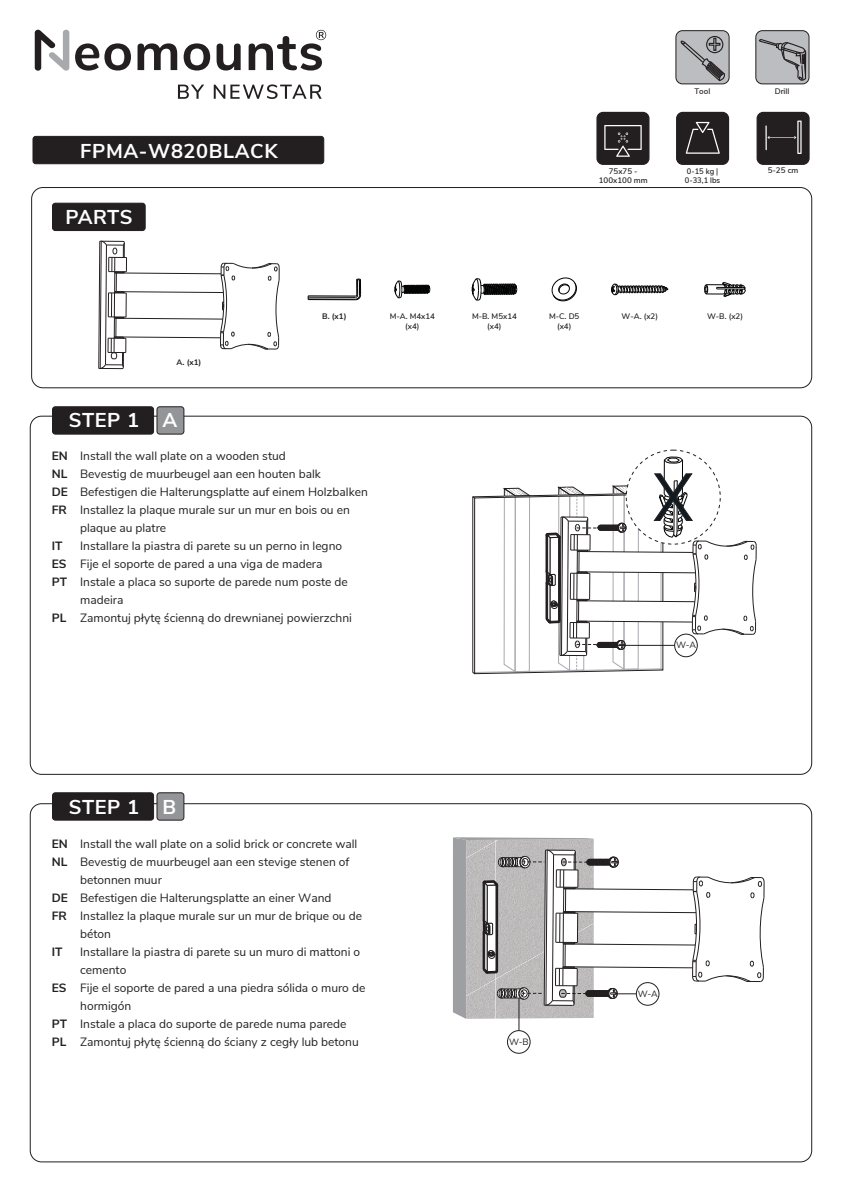
<style>
.page{position:relative;width:842px;height:1191px;background:#fff}
.page>*{position:absolute;margin:0;border:0;box-sizing:border-box;transform-origin:0 0}
.t1{font:65.6px "Avant Garde IT Cby BT";color:#101a21}
.t2{font:700 20px "Nunito Sans";letter-spacing:.03em;color:#fff}
.t3{font:12px/18px "Nunito Sans";color:#231f20}
.t4{font:700 12px/18px "Nunito Sans";color:#231f20}
.t5{font:9.2px "Nunito Sans";color:#231f20}
.t6{font:600 8px/9.6px "Nunito Sans";color:#231f20;text-align:center}
.t7{font:600 8px/9.6px "Nunito Sans";color:#231f20;scale:.95 1}
.t8{font:700 8px "Nunito Sans";color:#231f20}
</style>
<div class="page">
<div style="left:33px;top:136px;width:291px;height:28px;background:#231f20;border-radius:3px"></div>
<div style="left:32px;top:136px;width:292px;height:28px;border:1px solid #231f20;border-radius:3px"></div>
<div style="left:31px;top:187px;width:781px;height:201px;border:1px solid #231f20;border-radius:11px"></div>
<svg style="left:35px;top:30px;width:34px;height:41px"></svg>
<svg style="left:138px;top:43px;width:39px;height:27px"></svg>
<svg style="left:184px;top:43px;width:26px;height:27px"></svg>
<svg style="left:249px;top:30px;width:77px;height:40px"></svg>
<svg style="left:217px;top:44px;width:24px;height:26px"></svg>
<svg style="left:75px;top:43px;width:56px;height:28px"></svg>
<svg style="left:178px;top:84px;width:144px;height:15px"></svg>
<div style="left:53px;top:203px;width:92px;height:27px;background:#231f20;border-radius:3px"></div>
<div style="left:52px;top:203px;width:94px;height:28px;border:1px solid #231f20;border-radius:3px"></div>
<div style="left:676px;top:31px;width:53px;height:53px;background:#bcbdc0;border-radius:7px"></div>
<div style="left:676px;top:30px;width:53px;height:54px;border:1px solid #231f20;border-radius:7px"></div>
<div style="left:706px;top:36px;width:17px;height:17px;border:1px solid #231f20;border-radius:50%"></div>
<svg style="left:680px;top:37px;width:45px;height:46px"></svg>
<svg style="left:596px;top:112px;width:53px;height:53px;background:#373434"></svg>
<svg style="left:676px;top:112px;width:53px;height:53px;background:#322e2f"></svg>
<svg style="left:756px;top:30px;width:54px;height:135px"></svg>
<hr style="left:765px;top:125px;width:2px;height:25px;background:#fff">
<svg style="left:551px;top:277px;width:26px;height:24px"></svg>
<svg style="left:471px;top:278px;width:46px;height:23px"></svg>
<svg style="left:394px;top:280px;width:36px;height:19px"></svg>
<svg style="left:704px;top:281px;width:42px;height:16px"></svg>
<svg style="left:611px;top:283px;width:57px;height:12px"></svg>
<hr style="left:308px;top:295px;width:47px;height:1px;background:#010202">
<hr style="left:308px;top:297px;width:47px;height:1px;background:#010202">
<hr style="left:308px;top:299px;width:48px;height:1px;background:#010202">
<svg style="left:355px;top:279px;width:6px;height:21px"></svg>
<div style="left:53px;top:407px;width:101px;height:27px;background:#231f20;border-radius:3px"></div>
<div style="left:52px;top:406px;width:102px;height:28px;border:1px solid #231f20;border-radius:3px"></div>
<div style="left:157px;top:407px;width:27px;height:27px;background:#939598;border-radius:3px"></div>
<div style="left:156px;top:406px;width:28px;height:28px;border:1px solid #231f20;border-radius:3px"></div>
<div style="left:53px;top:792px;width:101px;height:28px;background:#231f20;border-radius:3px"></div>
<div style="left:52px;top:792px;width:102px;height:28px;border:1px solid #231f20;border-radius:3px"></div>
<div style="left:157px;top:792px;width:27px;height:28px;background:#939598;border-radius:3px"></div>
<div style="left:156px;top:792px;width:28px;height:28px;border:1px solid #231f20;border-radius:3px"></div>
<svg style="left:98px;top:240px;width:182px;height:129px"></svg>
<svg style="left:663px;top:456px;width:20px;height:8px"></svg>
<hr style="left:682px;top:460px;width:1px;height:34px;background:#010202">
<hr style="left:664px;top:460px;width:1px;height:34px;background:#010202">
<svg style="left:472px;top:473px;width:285px;height:201px"></svg>
<div style="left:675px;top:634px;width:22px;height:23px;background:#fff;border-radius:50%"></div>
<div style="left:674px;top:634px;width:24px;height:23px;border:1px solid #231f20;border-radius:50%"></div>
<div style="left:507px;top:1030px;width:23px;height:23px;border:1px solid #231f20;border-radius:50%"></div>
<hr style="left:519px;top:994px;width:1px;height:36px;background:#231f20">
<svg style="left:453px;top:837px;width:312px;height:181px"></svg>
<h2 class="t2" style="left:80px;top:136px;width:199px">FPMA-W820BLACK</h2>
<h2 class="t2" style="left:65px;top:202px;width:69px">PARTS</h2>
<p class="t8" style="left:177px;top:356px;width:26px">A. (x1)</p>
<h2 class="t2" style="left:69px;top:406px;width:110px">STEP 1 A</h2>
<p class="t6" style="left:695px;top:85px;width:17px">Tool</p>
<p class="t6" style="left:775px;top:85px;width:16px">Drill</p>
<p class="t6" style="left:599px;top:166px;width:50px">75x75 -<br>100x100 mm</p>
<p class="t7" style="left:685px;top:165px;width:39px">0-15 kg |<br>0-33,1 lbs</p>
<p class="t6" style="left:768px;top:165px;width:32px">5-25 cm</p>
<p class="t8" style="left:322px;top:311px;width:26px">B. (x1)</p>
<p class="t6" style="left:390px;top:311px;width:47px">M-A. M4x14 (x4)</p>
<p class="t6" style="left:472px;top:311px;width:46px">M-B. M5x14 (x4)</p>
<p class="t6" style="left:549px;top:311px;width:32px">M-C. D5 (x4)</p>
<p class="t6" style="left:622px;top:311px;width:38px">W-A. (x2)</p>
<p class="t6" style="left:707px;top:311px;width:38px">W-B. (x2)</p>
<p class="t4" style="left:52px;top:446px;width:18px;text-align:justify">EN NL DE FR</p>
<p class="t4" style="left:52px;top:536px;width:17px">IT<br>ES<br>PT</p>
<p class="t4" style="left:52px;top:608px;width:16px">PL</p>
<p class="t3" style="left:80px;top:446px;width:289px">Install the wall plate on a wooden stud<br>Bevestig de muurbeugel aan een houten balk Befestigen die Halterungsplatte auf einem Holzbalken Installez la plaque murale sur un mur en bois ou en plaque au platre<br>Installare la piastra di parete su un perno in legno<br>Fije el soporte de pared a una viga de madera<br>Instale a placa so suporte de parede num poste de madeira<br>Zamontuj płytę ścienną do drewnianej powierzchni</p>
<h2 class="t2" style="left:69px;top:792px;width:109px">STEP 1 B</h2>
<p class="t4" style="left:52px;top:833px;width:18px">EN<br>NL</p>
<p class="t4" style="left:52px;top:887px;width:18px">DE<br>FR</p>
<p class="t4" style="left:52px;top:941px;width:12px">IT</p>
<p class="t4" style="left:52px;top:977px;width:16px">ES</p>
<p class="t4" style="left:52px;top:1013px;width:17px">PT<br>PL</p>
<p class="t3" style="left:80px;top:833px;width:287px">Install the wall plate on a solid brick or concrete wall Bevestig de muurbeugel aan een stevige stenen of betonnen muur<br>Befestigen die Halterungsplatte an einer Wand Installez la plaque murale sur un mur de brique ou de béton<br>Installare la piastra di parete su un muro di mattoni o cemento<br>Fije el soporte de pared a una piedra sólida o muro de hormigón<br>Instale a placa do suporte de parede numa parede Zamontuj płytę ścienną do ściany z cegły lub betonu</p>
<h1 class="t1" style="left:655px;top:457px;width:39px">X</h1>
<p class="t5" style="left:676px;top:638px;width:22px">W-A</p>
<p class="t5" style="left:509px;top:1034px;width:21px">W-B</p>
<p class="t5" style="left:638px;top:986px;width:22px">W-A</p>
</div>
